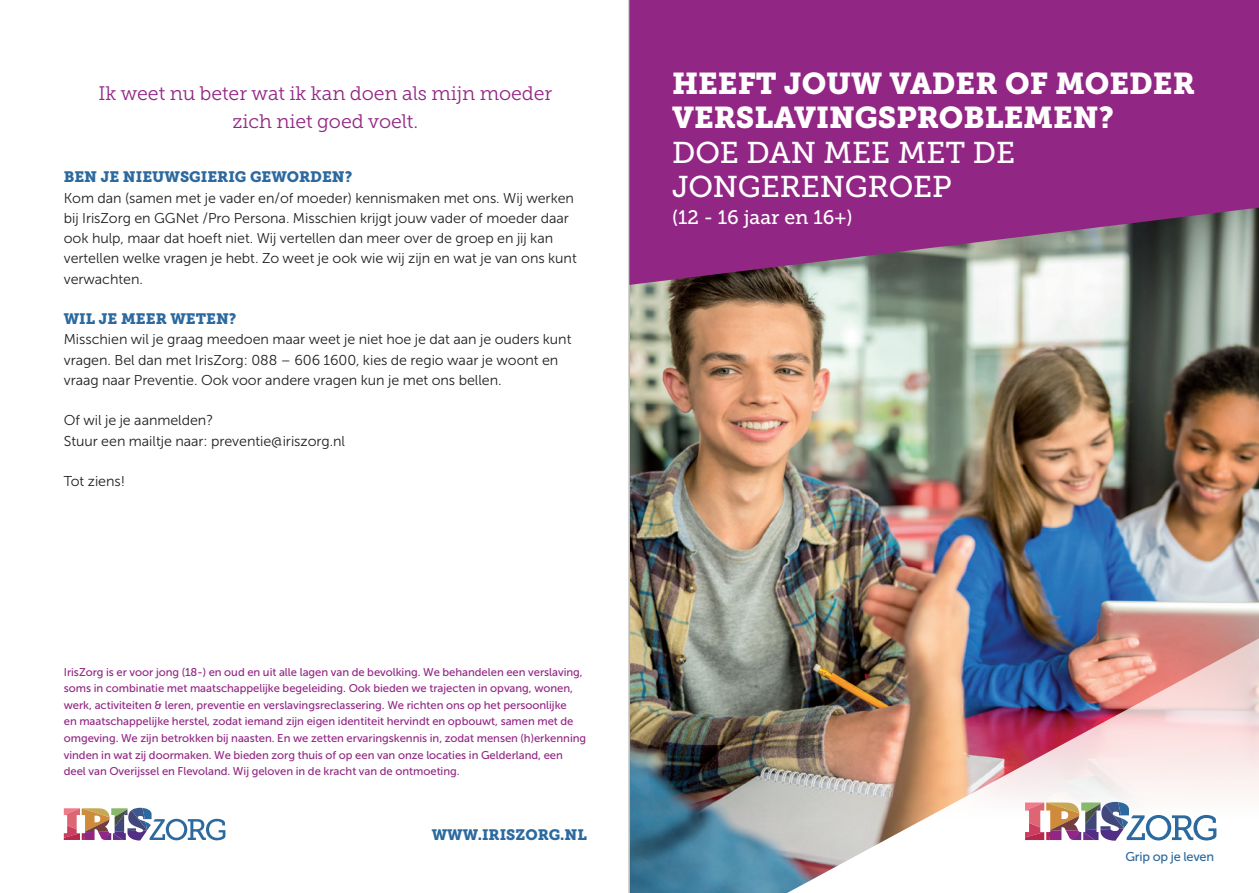
<style>
.page{position:relative;width:1259px;height:893px;background:#fff}
.page>*{position:absolute;margin:0;border:0;box-sizing:border-box;transform-origin:0 0}
.t1{font:30px/34.5px "Museo Slab 900";color:#fff}
.t2{font:30px/34.5px "Museo Slab 500";color:#fff}
.t3{font:19.5px/28.5px "Museo Slab 300";letter-spacing:-.005em;color:#922684;text-align:center}
.t4{font:19.5px "Museo Slab 500";color:#fff}
.t5{font:15px "Museo Slab 900";color:#2c699e}
.t6{font:14.25px/20.2px "Museo Sans 300";letter-spacing:-.005em;color:#231f20}
.t7{font:12.75px "Museo Sans 500";letter-spacing:-.015em;color:#2c699e}
.t8{font:11.25px/16.5px "Museo Sans 500";letter-spacing:-.005em;color:#922684}
</style>
<div class="page">
<img style="left:630px;top:285px;width:629px;height:608px">
<img style="left:763px;top:631px;width:496px;height:262px">
<svg style="left:630px;top:0;width:629px;height:285px;background:#903484"></svg>
<svg style="left:64px;top:808px;width:161px;height:32px"></svg>
<svg style="left:1025px;top:802px;width:191px;height:39px"></svg>
<hr style="left:629px;top:0;width:1px;height:893px;background:#231f20">
<h2 class="t3" style="left:98px;top:79px;width:455px">Ik weet nu beter wat ik kan doen als mijn moeder zich niet goed voelt.</h2>
<h3 class="t5" style="left:64px;top:168px;width:290px">BEN JE NIEUWSGIERIG GEWORDEN?</h3>
<p class="t6" style="left:64px;top:188px;width:514px">Kom dan (samen met je vader en/of moeder) kennismaken met ons. Wij werken bij IrisZorg en GGNet /Pro Persona. Misschien krijgt jouw vader of moeder daar ook hulp, maar dat hoeft niet. Wij vertellen dan meer over de groep en jij kan vertellen welke vragen je hebt. Zo weet je ook wie wij zijn en wat je van ons kunt verwachten.</p>
<h3 class="t5" style="left:64px;top:310px;width:174px">WIL JE MEER WETEN?</h3>
<p class="t6" style="left:64px;top:329px;width:509px">Misschien wil je graag meedoen maar weet je niet hoe je dat aan je ouders kunt vragen. Bel dan met IrisZorg: 088 – 606 1600, kies de regio waar je woont en vraag naar Preventie. Ook voor andere vragen kun je met ons bellen.</p>
<p class="t6" style="left:64px;top:410px;width:283px">Of wil je je aanmelden?<br>Stuur een mailtje naar: preventie@iriszorg.nl</p>
<p class="t6" style="left:64px;top:471px;width:63px">Tot ziens!</p>
<p class="t8" style="left:64px;top:664px;width:524px">IrisZorg is er voor jong (18-) en oud en uit alle lagen van de bevolking. We behandelen een verslaving, soms in combinatie met maatschappelijke begeleiding. Ook bieden we trajecten in opvang, wonen, werk, activiteiten &amp; leren, preventie en verslavingsreclassering. We richten ons op het persoonlijke<br>en maatschappelijke herstel, zodat iemand zijn eigen identiteit hervindt en opbouwt, samen met de omgeving. We zijn betrokken bij naasten. En we zetten ervaringskennis in, zodat mensen (h)erkenning vinden in wat zij doormaken. We bieden zorg thuis of op een van onze locaties in Gelderland, een deel van Overijssel en Flevoland. Wij geloven in de kracht van de ontmoeting.</p>
<h3 class="t5" style="left:432px;top:826px;width:157px">WWW.IRISZORG.NL</h3>
<h1 class="t1" style="left:672px;top:66px;width:524px">HEEFT JOUW VADER OF MOEDER<br>VERSLAVINGSPROBLEMEN?</h1>
<h1 class="t2" style="left:672px;top:135px;width:344px">DOE DAN MEE MET DE<br>JONGERENGROEP</h1>
<h2 class="t4" style="left:672px;top:207px;width:182px">(12 - 16 jaar en 16+)</h2>
<p class="t7" style="left:1125px;top:850px;width:90px">Grip op je leven</p>
</div>
